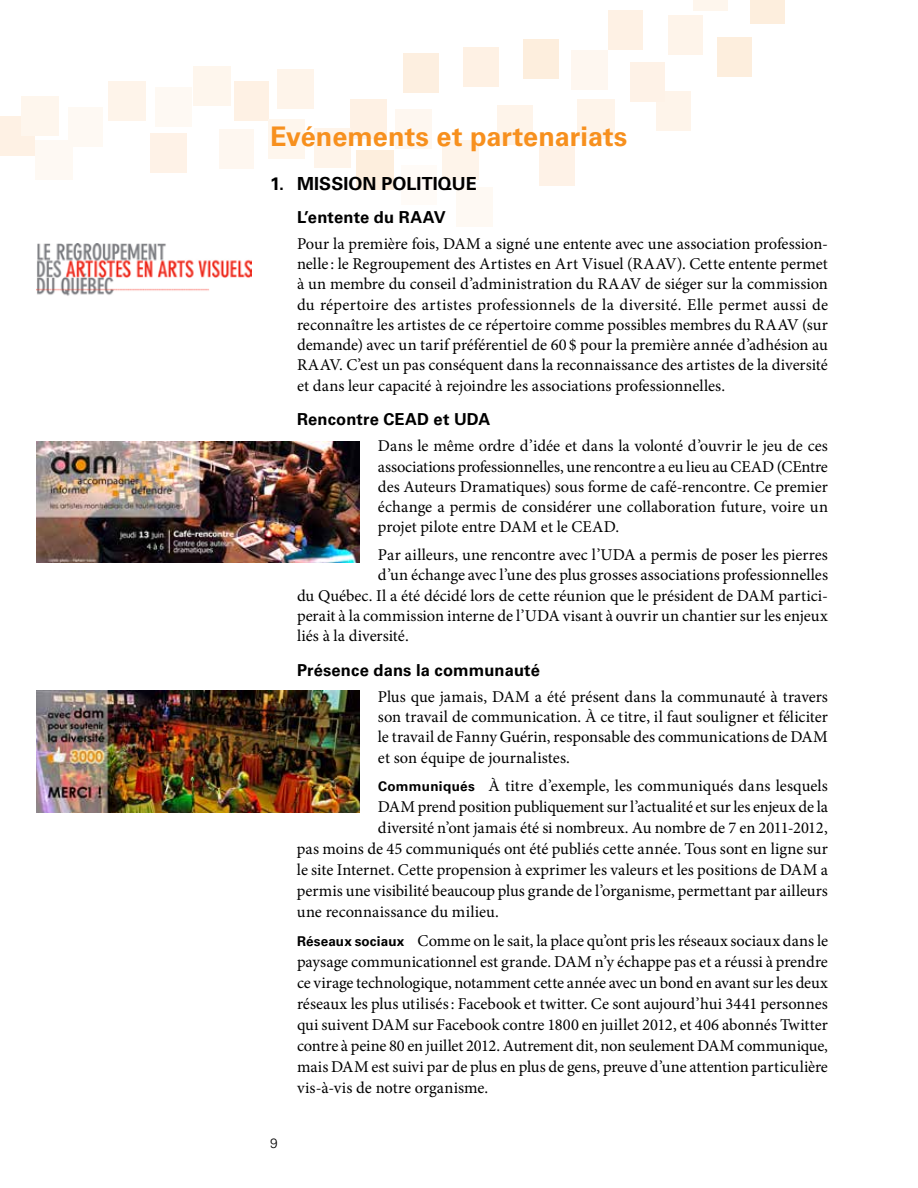
<style>
.page{position:relative;width:918px;height:1188px;background:#fff}
.page>*{position:absolute;margin:0;border:0;box-sizing:border-box;transform-origin:0 0}
.t1{font:700 27px "Univers LT Std";color:#f7901e}
.t2{font:700 18px "Univers LT Std";color:#000}
.t3{font:16.5px/20.2px "Minion Pro";color:#000;text-align:justify}
.t4{font:700 16.5px "Univers LT Std";letter-spacing:.01em;color:#000}
.t5{font:300 13.5px "Univers LT Std";color:#000}
.s1{font-family:"Univers LT Std";font-weight:700;font-size:13.5px}
</style>
<div class="page">
<div style="left:351px;top:100px;width:36px;height:39px;background:#fef1e4"></div>
<div style="left:156px;top:88px;width:36px;height:39px;background:#fef9f3"></div>
<div style="left:694px;top:0;width:34px;height:11px;background:#fef6ed"></div>
<div style="left:0;top:116px;width:34px;height:39px;background:#fef1e4"></div>
<div style="left:234px;top:82px;width:34px;height:39px;background:#fef1e4"></div>
<div style="left:656px;top:91px;width:34px;height:40px;background:#fef4ea"></div>
<div style="left:750px;top:0;width:34px;height:24px;background:#fdeedd"></div>
<div style="left:669px;top:15px;width:34px;height:40px;background:#fef4ea"></div>
<div style="left:718px;top:37px;width:34px;height:40px;background:#fdeedd"></div>
<div style="left:220px;top:129px;width:34px;height:39px;background:#fef7f0"></div>
<div style="left:630px;top:62px;width:35px;height:40px;background:#fef2e7"></div>
<div style="left:608px;top:10px;width:35px;height:40px;background:#fef1e4"></div>
<div style="left:68px;top:108px;width:35px;height:39px;background:#fef9f3"></div>
<div style="left:498px;top:105px;width:35px;height:39px;background:#fef4ea"></div>
<div style="left:524px;top:39px;width:35px;height:40px;background:#fdeedd"></div>
<div style="left:463px;top:47px;width:36px;height:39px;background:#fef1e4"></div>
<div style="left:401px;top:165px;width:35px;height:39px;background:#fffbf7"></div>
<div style="left:403px;top:53px;width:36px;height:40px;background:#fdefe0"></div>
<div style="left:442px;top:140px;width:36px;height:39px;background:#fef4ea"></div>
<div style="left:396px;top:109px;width:36px;height:40px;background:#fef7f0"></div>
<div style="left:456px;top:187px;width:37px;height:39px;background:#fef9f3"></div>
<div style="left:278px;top:70px;width:36px;height:39px;background:#fef4ea"></div>
<div style="left:314px;top:128px;width:37px;height:39px;background:#fef4ea"></div>
<div style="left:268px;top:120px;width:37px;height:39px;background:#fef6ed"></div>
<div style="left:193px;top:67px;width:37px;height:39px;background:#fef6ed"></div>
<div style="left:356px;top:150px;width:37px;height:40px;background:#fdeedd"></div>
<div style="left:108px;top:81px;width:37px;height:40px;background:#fef4ea"></div>
<div style="left:36px;top:140px;width:37px;height:40px;background:#fef9f3"></div>
<div style="left:539px;top:147px;width:36px;height:39px;background:#fef2e7"></div>
<div style="left:571px;top:50px;width:37px;height:39px;background:#fef7f0"></div>
<div style="left:578px;top:99px;width:37px;height:40px;background:#fef4ea"></div>
<div style="left:151px;top:134px;width:36px;height:39px;background:#fef2e7"></div>
<div style="left:21px;top:96px;width:37px;height:40px;background:#fef6ed"></div>
<img style="left:36px;top:244px;width:216px;height:52px">
<img style="left:36px;top:441px;width:324px;height:122px">
<img style="left:36px;top:691px;width:324px;height:122px">
<h1 class="t1" style="left:270px;top:120px;width:359px">Evénements et partenariats</h1>
<p class="t2" style="left:270px;top:173px;width:208px">1. MISSION POLITIQUE</p>
<p class="t4" style="left:297px;top:207px;width:150px">L’entente du RAAV</p>
<p class="t3" style="left:297px;top:234px;width:533px">Pour la première fois, DAM a signé une entente avec une association profession&shy;nelle : le Regroupement des Artistes en Art Visuel (RAAV). Cette entente permet à un membre du conseil d’administration du RAAV de siéger sur la commission du répertoire des artistes professionnels de la diversité. Elle permet aussi de reconnaître les artistes de ce répertoire comme possibles membres du RAAV (sur demande) avec un tarif préférentiel de 60 $ pour la première année d’adhésion au RAAV. C’est un pas conséquent dans la reconnaissance des artistes de la diversité et dans leur capacité à rejoindre les associations professionnelles.</p>
<p class="t4" style="left:297px;top:410px;width:195px">Rencontre CEAD et UDA</p>
<p class="t3" style="left:378px;top:436px;width:452px">Dans le même ordre d’idée et dans la volonté d’ouvrir le jeu de ces associations professionnelles, une rencontre a eu lieu au CEAD (CEntre des Auteurs Dramatiques) sous forme de café-rencontre. Ce premier échange a permis de considérer une collaboration future, voire un projet pilote entre DAM et le CEAD.</p>
<p class="t3" style="left:378px;top:545px;width:452px">Par ailleurs, une rencontre avec l’UDA a permis de poser les pierres</p>
<p class="t3" style="left:378px;top:565px;width:452px">d’un échange avec l’une des plus grosses associations professionnelles</p>
<p class="t3" style="left:297px;top:585px;width:533px">du Québec. Il a été décidé lors de cette réunion que le président de DAM partici-</p>
<p class="t3" style="left:297px;top:606px;width:532px">perait à la commission interne de l’UDA visant à ouvrir un chantier sur les enjeux</p>
<p class="t3" style="left:297px;top:626px;width:113px">liés à la diversité.</p>
<p class="t4" style="left:297px;top:660px;width:244px">Présence dans la communauté</p>
<p class="t3" style="left:378px;top:687px;width:452px">Plus que jamais, DAM a été présent dans la communauté à travers son travail de communication. À ce titre, il faut souligner et féliciter le travail de Fanny Guérin, responsable des communications de DAM et son équipe de journalistes.</p>
<p class="t3" style="left:378px;top:776px;width:451px"><span class="s1">Communiqués</span> À titre d’exemple, les communiqués dans lesquels</p>
<p class="t3" style="left:378px;top:797px;width:452px">DAM prend position publiquement sur l’actualité et sur les enjeux de la</p>
<p class="t3" style="left:378px;top:818px;width:451px">diversité n’ont jamais été si nombreux. Au nombre de 7 en 2011-2012,</p>
<p class="t3" style="left:297px;top:839px;width:533px">pas moins de 45 communiqués ont été publiés cette année. Tous sont en ligne sur</p>
<p class="t3" style="left:297px;top:860px;width:533px">le site Internet. Cette propension à exprimer les valeurs et les positions de DAM a</p>
<p class="t3" style="left:297px;top:881px;width:533px">permis une visibilité beaucoup plus grande de l’organisme, permettant par ailleurs</p>
<p class="t3" style="left:297px;top:902px;width:203px">une reconnaissance du milieu.</p>
<p class="t3" style="left:297px;top:930px;width:533px;line-height:21px"><span class="s1">Réseaux sociaux</span> Comme on le sait, la place qu’ont pris les réseaux sociaux dans le paysage communicationnel est grande. DAM n’y échappe pas et a réussi à prendre ce virage technologique, notamment cette année avec un bond en avant sur les deux réseaux les plus utilisés: Facebook et twitter. Ce sont aujourd’hui 3441 personnes qui suivent DAM sur Facebook contre 1800 en juillet 2012, et 406 abonnés Twitter contre à peine 80 en juillet 2012. Autrement dit, non seulement DAM communique, mais DAM est suivi par de plus en plus de gens, preuve d’une attention particulière vis-à-vis de notre organisme.</p>
<p class="t5" style="left:270px;top:1135px;width:9px">9</p>
</div>
